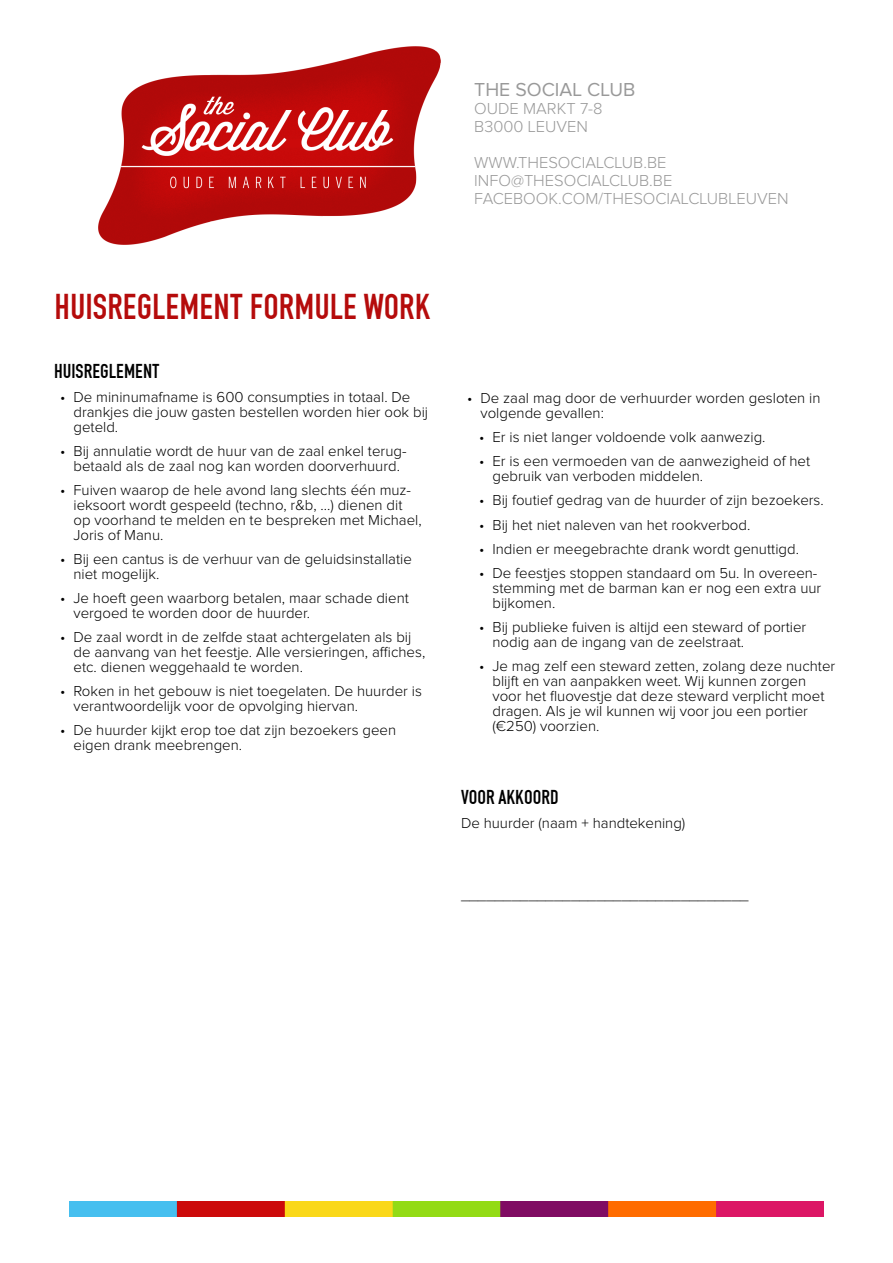
<style>
.page{position:relative;width:893px;height:1263px;background:#fff}
.page>*{position:absolute;margin:0;border:0;box-sizing:border-box;transform-origin:0 0}
.Title_big{font:37.5px "Fette Engschrift";color:#b50b0b}
.t1{font:21px "Fette Engschrift";color:#000}
.t2{font:19.5px "Proxima Nova";color:#999}
.t3{font:300 16.5px/18px "Proxima Nova";color:#999}
.body{font:300 15px/15px "Proxima Nova";color:#000}
</style>
<div class="page">
<img style="left:99px;top:46px;width:342px;height:198px">
<img style="left:70px;top:1202px;width:753px;height:15px">
<h3 class="t2" style="left:474px;top:80px;width:163px">THE SOCIAL CLUB</h3>
<p class="t3" style="left:474px;top:100px;width:130px">OUDE MARKT 7-8<br>B3000 LEUVEN</p>
<p class="t3" style="left:474px;top:154px;width:316px">WWW.THESOCIALCLUB.BE<br>INFO@THESOCIALCLUB.BE<br>FACEBOOK.COM/THESOCIALCLUBLEUVEN</p>
<p class="Title_big" style="left:54px;top:285px;width:378px">HUISREGLEMENT FORMULE WORK</p>
<p class="t1" style="left:54px;top:358px;width:107px">HUISREGLEMENT</p>
<p class="body" style="left:74px;top:390px;width:356px;text-indent:-14px">• De mininumafname is 600 consumpties in totaal. De drankjes die jouw gasten bestellen worden hier ook bij geteld.</p>
<p class="body" style="left:60px;top:444px;width:348px;text-align:center">• Bij annulatie wordt de huur van de zaal enkel terug&shy;betaald als de zaal nog kan worden doorverhuurd.</p>
<p class="body" style="left:74px;top:483px;width:350px;text-indent:-14px">• Fuiven waarop de hele avond lang slechts één muz&shy;ieksoort wordt gespeeld (techno, r&amp;b, ...) dienen dit op voorhand te melden en te bespreken met Michael, Joris of Manu.</p>
<p class="body" style="left:74px;top:552px;width:340px;text-indent:-14px">• Bij een cantus is de verhuur van de geluidsinstallatie niet mogelijk.</p>
<p class="body" style="left:74px;top:591px;width:337px;text-indent:-14px">• Je hoeft geen waarborg betalen, maar schade dient vergoed te worden door de huurder.</p>
<p class="body" style="left:74px;top:630px;width:353px;text-indent:-14px">• De zaal wordt in de zelfde staat achtergelaten als bij de aanvang van het feestje. Alle versieringen, affiches, etc. dienen weggehaald te worden.</p>
<p class="body" style="left:74px;top:684px;width:350px;text-indent:-14px">• Roken in het gebouw is niet toegelaten. De huurder is verantwoordelijk voor de opvolging hiervan.</p>
<p class="body" style="left:74px;top:723px;width:324px;text-indent:-14px">• De huurder kijkt erop toe dat zijn bezoekers geen eigen drank meebrengen.</p>
<p class="body" style="left:480px;top:392px;width:341px;text-indent:-14px">• De zaal mag door de verhuurder worden gesloten in volgende gevallen:</p>
<p class="body" style="left:479px;top:431px;width:288px">• Er is niet langer voldoende volk aanwezig.</p>
<p class="body" style="left:492px;top:455px;width:319px;text-indent:-14px">• Er is een vermoeden van de aanwezigheid of het gebruik van verboden middelen.</p>
<p class="body" style="left:479px;top:494px;width:346px">• Bij foutief gedrag van de huurder of zijn bezoekers.</p>
<p class="body" style="left:479px;top:518px;width:273px">• Bij het niet naleven van het rookverbod.</p>
<p class="body" style="left:479px;top:542px;width:321px">• Indien er meegebrachte drank wordt genuttigd.</p>
<p class="body" style="left:492px;top:566px;width:330px;text-indent:-14px">• De feestjes stoppen standaard om 5u. In overeen&shy;stemming met de barman kan er nog een extra uur bijkomen.</p>
<p class="body" style="left:492px;top:620px;width:315px;text-indent:-14px">• Bij publieke fuiven is altijd een steward of portier nodig aan de ingang van de zeelstraat.</p>
<p class="body" style="left:492px;top:659px;width:344px;text-indent:-14px">• Je mag zelf een steward zetten, zolang deze nuchter blijft en van aanpakken weet. Wij kunnen zorgen voor het fluovestje dat deze steward verplicht moet dragen. Als je wil kunnen wij voor jou een portier (€250) voorzien.</p>
<p class="t1" style="left:461px;top:785px;width:99px">VOOR AKKOORD</p>
<p class="body" style="left:461px;top:816px;width:226px">De huurder (naam + handtekening)</p>
<p class="body" style="left:461px;top:888px;width:289px">__________________________________</p>
</div>
